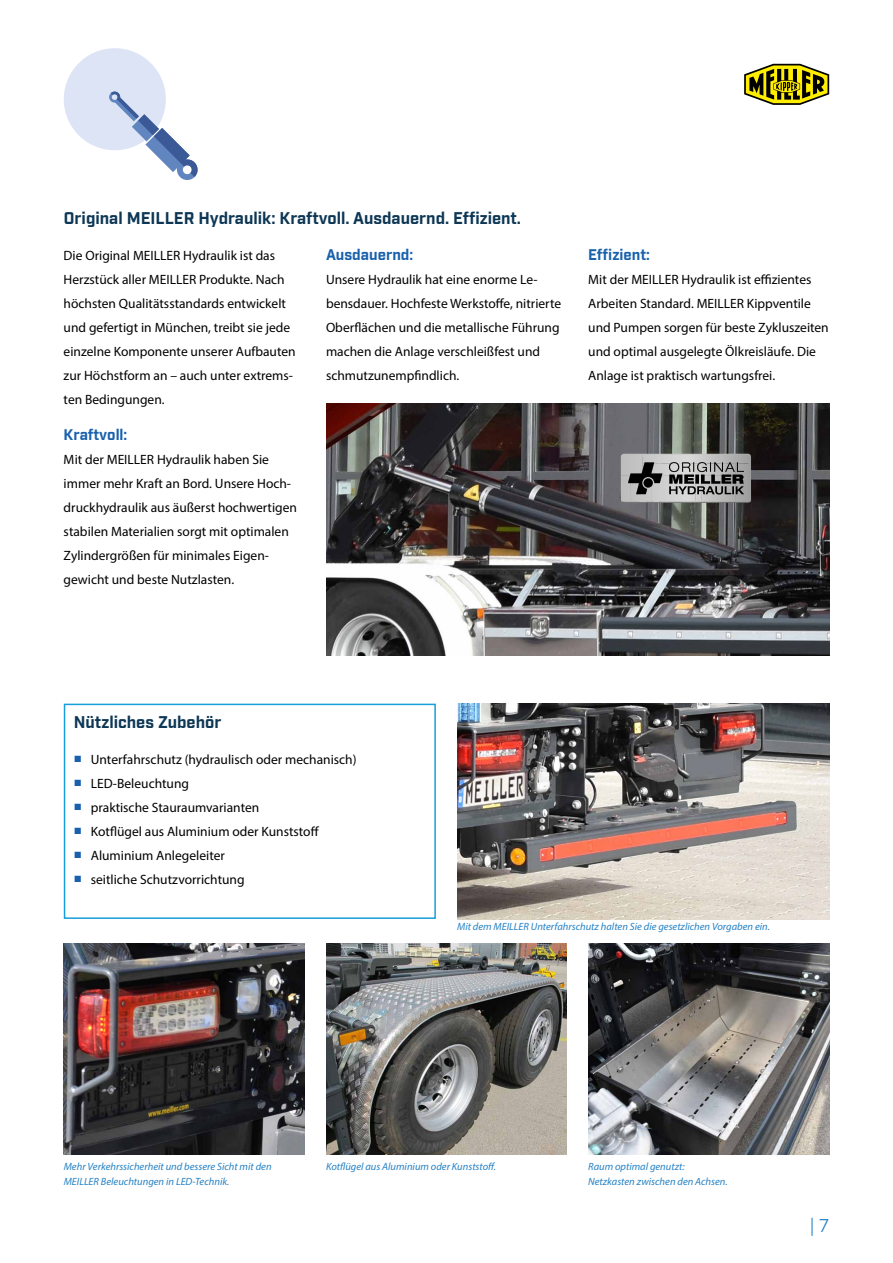
<style>
.page{position:relative;width:893px;height:1263px;background:#fff}
.page>*{position:absolute;margin:0;border:0;box-sizing:border-box;transform-origin:0 0}
.t1{font:18px "Industry";color:#2581c4}
.t2{font:700 16.5px "Industry";color:#0d3755}
.t3{font:700 15px "Industry";color:#1961ac}
.t4{font:13.5px/24px "Myriad Pro";color:#000}
.t5{font:italic 10.5px/15px "Myriad Pro";color:#2581c4}
.s1{font-family:"Arial";color:#1961ac}
</style>
<div class="page">
<div style="left:64px;top:704px;width:372px;height:215px;border:2px solid #169fdb"></div>
<img style="left:588px;top:944px;width:241px;height:210px">
<img style="left:326px;top:944px;width:241px;height:210px">
<img style="left:326px;top:404px;width:503px;height:252px">
<img style="left:621px;top:454px;width:130px;height:1px">
<img style="left:662px;top:502px;width:88px;height:1px">
<img style="left:621px;top:455px;width:21px;height:7px">
<img style="left:642px;top:455px;width:109px;height:8px">
<img style="left:662px;top:463px;width:7px;height:12px">
<img style="left:735px;top:463px;width:16px;height:39px">
<img style="left:662px;top:475px;width:39px;height:27px">
<img style="left:704px;top:494px;width:31px;height:8px">
<img style="left:701px;top:494px;width:3px;height:8px">
<svg style="left:669px;top:462px;width:75px;height:32px"></svg>
<svg style="left:621px;top:462px;width:41px;height:41px"></svg>
<div style="left:644px;top:478px;width:9px;height:10px;background:#000;border-radius:50%"></div>
<img style="left:64px;top:944px;width:241px;height:210px">
<img style="left:457px;top:704px;width:372px;height:216px">
<div style="left:64px;top:48px;width:102px;height:102px;background:#dce4f5;border-radius:50%"></div>
<svg style="left:109px;top:91px;width:89px;height:89px"></svg>
<svg style="left:744px;top:64px;width:85px;height:41px"></svg>
<p class="t2" style="left:64px;top:208px;width:459px">Original MEILLER Hydraulik: Kraftvoll. Ausdauernd. Effizient.</p>
<p class="t4" style="left:64px;top:243px;width:234px">Die Original MEILLER Hydraulik ist das Herzstück aller MEILLER Produkte. Nach höchsten Qualitätsstandards entwickelt und gefertigt in München, treibt sie jede einzelne Komponente unserer Aufbauten zur Höchstform an – auch unter extrems&shy;ten Bedingungen.</p>
<p class="t3" style="left:64px;top:425px;width:65px">Kraftvoll:</p>
<p class="t4" style="left:64px;top:447px;width:235px">Mit der MEILLER Hydraulik haben Sie immer mehr Kraft an Bord. Unsere Hoch&shy;druckhydraulik aus äußerst hochwertigen stabilen Materialien sorgt mit optimalen Zylindergrößen für minimales Eigen&shy;gewicht und beste Nutzlasten.</p>
<p class="t3" style="left:326px;top:245px;width:89px">Ausdauernd:</p>
<p class="t4" style="left:326px;top:267px;width:237px">Unsere Hydraulik hat eine enorme Le&shy;bensdauer. Hochfeste Werkstoffe, nitrierte Oberflächen und die metallische Führung machen die Anlage verschleißfest und schmutzunempfindlich.</p>
<p class="t3" style="left:588px;top:245px;width:63px">Effizient:</p>
<p class="t4" style="left:588px;top:267px;width:242px">Mit der MEILLER Hydraulik ist effizientes Arbeiten Standard. MEILLER Kippventile und Pumpen sorgen für beste Zykluszeiten und optimal ausgelegte Ölkreisläufe. Die Anlage ist praktisch wartungsfrei.</p>
<p class="t2" style="left:74px;top:712px;width:149px">Nützliches Zubehör</p>
<p class="t4" style="left:74px;top:747px;width:284px"><span class="s1">■</span> Unterfahrschutz (hydraulisch oder mechanisch)</p>
<p class="t4" style="left:74px;top:771px;width:117px"><span class="s1">■</span> LED-Beleuchtung</p>
<p class="t4" style="left:74px;top:795px;width:187px"><span class="s1">■</span> praktische Stauraumvarianten</p>
<p class="t4" style="left:74px;top:819px;width:247px"><span class="s1">■</span> Kotflügel aus Aluminium oder Kunststoff</p>
<p class="t4" style="left:74px;top:843px;width:153px"><span class="s1">■</span> Aluminium Anlegeleiter</p>
<p class="t4" style="left:74px;top:867px;width:172px"><span class="s1">■</span> seitliche Schutzvorrichtung</p>
<p class="t5" style="left:457px;top:919px;width:314px">Mit dem MEILLER Unterfahrschutz halten Sie die gesetzlichen Vorgaben ein.</p>
<p class="t5" style="left:64px;top:1158px;width:209px">Mehr Verkehrssicherheit und bessere Sicht mit den<br>MEILLER Beleuchtungen in LED-Technik.</p>
<p class="t5" style="left:326px;top:1158px;width:172px">Kotflügel aus Aluminium oder Kunststoff.</p>
<p class="t5" style="left:588px;top:1158px;width:141px">Raum optimal genutzt:<br>Netzkasten zwischen den Achsen.</p>
<h1 class="t1" style="left:809px;top:1214px;width:21px">| 7</h1>
</div>
